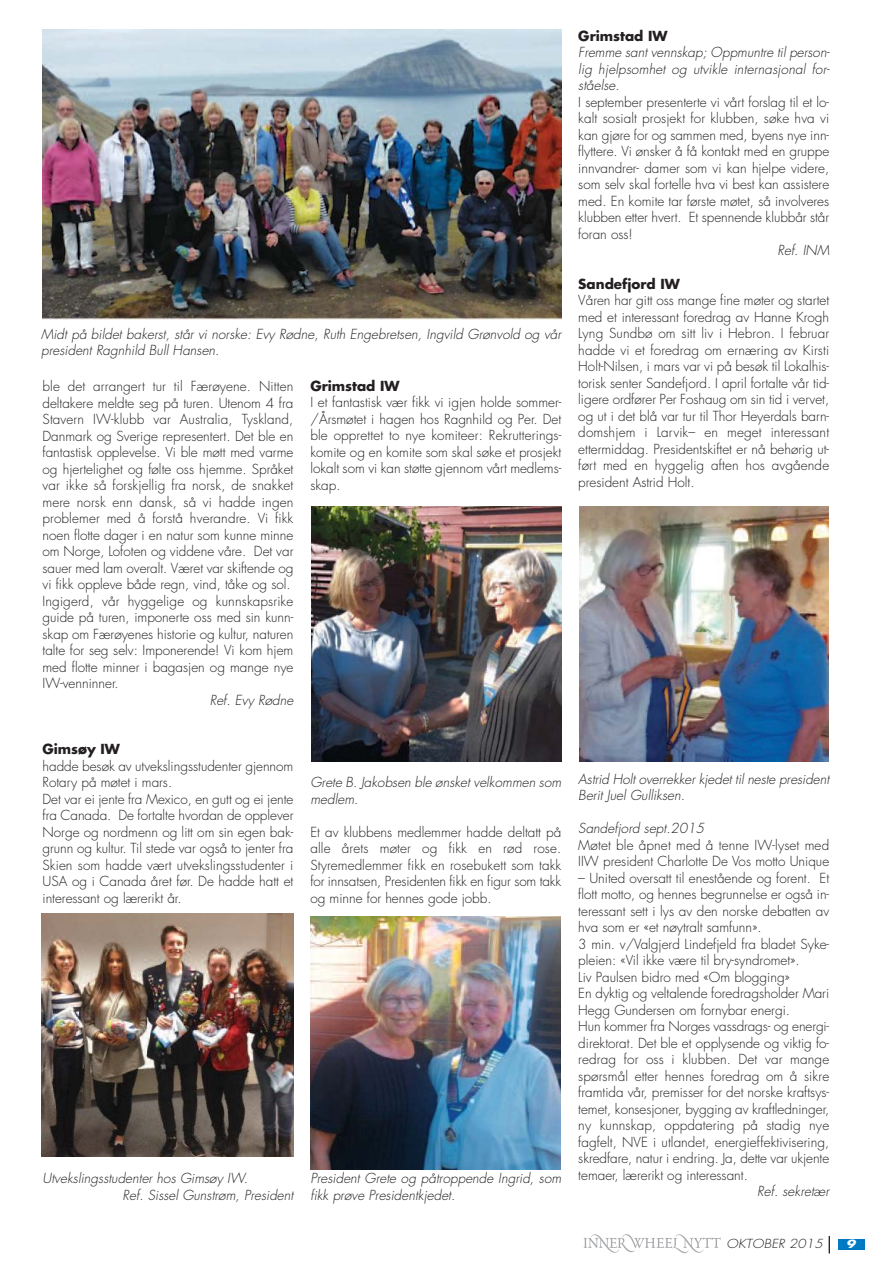
<style>
.page{position:relative;width:893px;height:1263px;background:#fff}
.page>*{position:absolute;margin:0;border:0;box-sizing:border-box;transform-origin:0 0}
.t1{font:300 13.5px/16.5px "Futura";color:#231f20}
.t2{font:italic 300 13.5px/16.5px "Futura";letter-spacing:.005em;color:#231f20}
.t3{font:700 13.5px "Futura";color:#231f20}
.t4{font:italic 300 12.15px "Futura";letter-spacing:.005em;color:#231f20;scale:1.11 1}
.t5{font:italic 700 10.8px "Futura";color:#fff;scale:1.25 1}
</style>
<div class="page">
<svg style="left:583px;top:1234px;width:138px;height:19px"></svg>
<div style="left:838px;top:1239px;width:27px;height:10px;background:#007bc3"></div>
<svg style="left:829px;top:1236px;width:1px;height:17px"></svg>
<img style="left:43px;top:30px;width:518px;height:289px">
<img style="left:41px;top:913px;width:252px;height:244px">
<img style="left:312px;top:506px;width:249px;height:255px">
<img style="left:310px;top:916px;width:250px;height:253px">
<img style="left:580px;top:506px;width:248px;height:255px">
<p class="t2" style="left:41px;top:326px;width:522px">Midt på bildet bakerst, står vi norske: Evy Rødne, Ruth Engebretsen, Ingvild Grønvold og vår president Ragnhild Bull Hansen.</p>
<p class="t1" style="left:43px;top:378px;width:252px">ble det arrangert tur til Færøyene. Nitten deltakere meldte seg på turen. Utenom 4 fra Stavern IW-klubb var Australia, Tyskland, Danmark og Sverige representert. Det ble en fantastisk opplevelse. Vi ble møtt med varme og hjertelighet og følte oss hjemme. Språket var ikke så forskjellig fra norsk, de snakket mere norsk enn dansk, så vi hadde ingen problemer med å forstå hverandre. Vi fikk noen flotte dager i en natur som kunne minne om Norge, Lofoten og viddene våre. Det var sauer med lam overalt. Været var skiftende og vi fikk oppleve både regn, vind, tåke og sol.<br>Ingigerd, vår hyggelige og kunnskapsrike guide på turen, imponerte oss med sin kunn&shy;skap om Færøyenes historie og kultur, naturen talte for seg selv: Imponerende! Vi kom hjem med flotte minner i bagasjen og mange nye IW-venninner.</p>
<p class="t2" style="left:210px;top:692px;width:85px">Ref. Evy Rødne</p>
<p class="t3" style="left:43px;top:740px;width:79px">Gimsøy IW</p>
<p class="t1" style="left:43px;top:758px;width:252px">hadde besøk av utvekslingsstudenter gjennom Rotary på møtet i mars.<br>Det var ei jente fra Mexico, en gutt og ei jente fra Canada. De fortalte hvordan de opplever Norge og nordmenn og litt om sin egen bak&shy;grunn og kultur. Til stede var også to jenter fra Skien som hadde vært utvekslingsstudenter i USA og i Canada året før. De hadde hatt et interessant og lærerikt år.</p>
<p class="t3" style="left:310px;top:377px;width:91px">Grimstad IW</p>
<p class="t1" style="left:310px;top:394px;width:252px;text-align:justify">I et fantastisk vær fikk vi igjen holde sommer-/Årsmøtet i hagen hos Ragnhild og Per. Det ble opprettet to nye komiteer: Rekrutterings&shy;komite og en komite som skal søke et prosjekt lokalt som vi kan støtte gjennom vårt medlems&shy;skap.</p>
<p class="t2" style="left:310px;top:774px;width:252px">Grete B. Jakobsen ble ønsket velkommen som medlem.</p>
<p class="t1" style="left:310px;top:823px;width:252px;text-align:justify">Et av klubbens medlemmer hadde deltatt på alle årets møter og fikk en rød rose.<br>Styremedlemmer fikk en rosebukett som takk for innsatsen, Presidenten fikk en figur som takk og minne for hennes gode jobb.</p>
<p class="t2" style="left:123px;top:1170px;width:172px;text-indent:-80px">Utvekslingsstudenter hos Gimsøy IW.<br>Ref. Sissel Gunstrøm, President</p>
<p class="t2" style="left:310px;top:1170px;width:252px">President Grete og påtroppende Ingrid, som fikk prøve Presidentkjedet.</p>
<p class="t3" style="left:578px;top:27px;width:91px">Grimstad IW</p>
<p class="t2" style="left:578px;top:44px;width:253px;text-align:justify">Fremme sant vennskap; Oppmuntre til person&shy;lig hjelpsomhet og utvikle internasjonal for&shy;ståelse.</p>
<p class="t1" style="left:578px;top:94px;width:252px;text-align:justify">I september presenterte vi vårt forslag til et lo&shy;kalt sosialt prosjekt for klubben, søke hva vi kan gjøre for og sammen med, byens nye inn&shy;flyttere. Vi ønsker å få kontakt med en gruppe innvandrer- damer som vi kan hjelpe videre, som selv skal fortelle hva vi best kan assistere med. En komite tar første møtet, så involveres klubben etter hvert. Et spennende klubbår står foran oss!</p>
<p class="t2" style="left:777px;top:242px;width:53px">Ref. INM</p>
<p class="t3" style="left:578px;top:275px;width:103px">Sandefjord IW</p>
<p class="t1" style="left:578px;top:292px;width:252px;text-align:justify">Våren har gitt oss mange fine møter og startet med et interessant foredrag av Hanne Krogh Lyng Sundbø om sitt liv i Hebron. I februar hadde vi et foredrag om ernæring av Kirsti Holt-Nilsen, i mars var vi på besøk til Lokalhis&shy;torisk senter Sandefjord. I april fortalte vår tid&shy;ligere ordfører Per Foshaug om sin tid i vervet, og ut i det blå var tur til Thor Heyerdals barn&shy;domshjem i Larvik– en meget interessant ettermiddag. Presidentskiftet er nå behørig ut&shy;ført med en hyggelig aften hos avgående president Astrid Holt.</p>
<p class="t2" style="left:578px;top:770px;width:252px">Astrid Holt overrekker kjedet til neste president<br>Berit Juel Gulliksen.</p>
<p class="t2" style="left:578px;top:820px;width:127px">Sandefjord sept.2015</p>
<p class="t1" style="left:578px;top:836px;width:252px">Møtet ble åpnet med å tenne IW-lyset med<br>IIW president Charlotte De Vos motto Unique</p>
<p class="t1" style="left:578px;top:869px;width:252px">– United oversatt til enestående og forent. Et flott motto, og hennes begrunnelse er også in&shy;teressant sett i lys av den norske debatten av hva som er «et nøytralt samfunn».<br>3 min. v/Valgjerd Lindefjeld fra bladet Syke&shy;pleien: «Vil ikke være til bry-syndromet».<br>Liv Paulsen bidro med «Om blogging»<br>En dyktig og veltalende foredragsholder Mari Hegg Gundersen om fornybar energi.<br>Hun kommer fra Norges vassdrags- og energi&shy;direktorat. Det ble et opplysende og viktig fo&shy;redrag for oss i klubben. Det var mange spørsmål etter hennes foredrag om å sikre framtida vår, premisser for det norske kraftsys&shy;temet, konsesjoner, bygging av kraftledninger, ny kunnskap, oppdatering på stadig nye fagfelt, NVE i utlandet, energieffektivisering, skredfare, natur i endring. Ja, dette var ukjente temaer, lærerikt og interessant.</p>
<p class="t2" style="left:757px;top:1183px;width:73px">Ref. sekretær</p>
<p class="t4" style="left:727px;top:1236px;width:88px">OKTOBER 2015</p>
<p class="t5" style="left:846px;top:1239px;width:9px">9</p>
</div>
